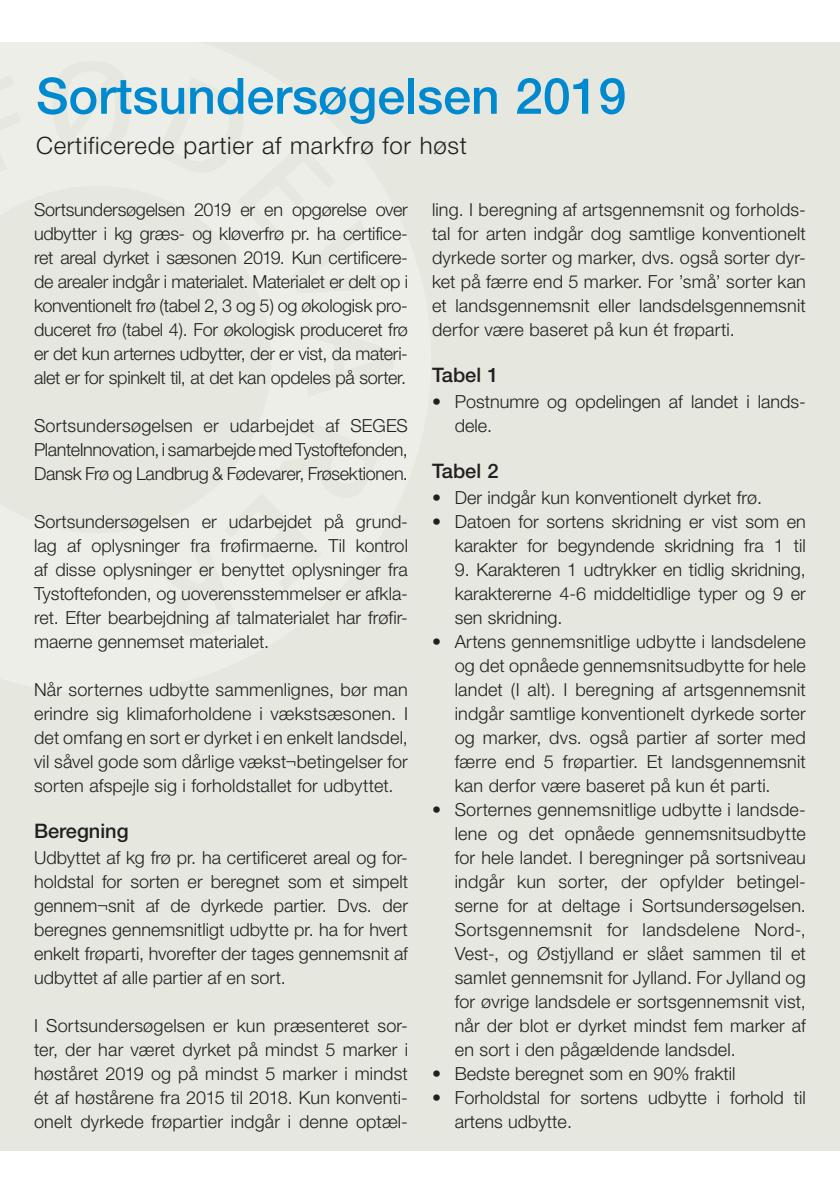
<style>
.page{position:relative;width:840px;height:1191px;background:#fff}
.page>*{position:absolute;margin:0;border:0;box-sizing:border-box;transform-origin:0 0}
.Normal{font:500 50px "Helvetica Neue";color:#0089cf}
.Normal-2{font:300 24px "Helvetica Neue";letter-spacing:.03em;color:#231f20}
.Fed{font:500 20px "Helvetica Neue";color:#231f20}
.Brødtekst{font:300 18px/24px "Helvetica Neue";color:#231f20;text-align:justify}
</style>
<div class="page">
<div style="left:0;top:43px;width:839px;height:1108px;background:#e6e7de"></div>
<p class="Normal" style="left:36px;top:66px;width:591px">Sortsundersøgelsen 2019</p>
<p class="Normal-2" style="left:36px;top:130px;width:432px">Certificerede partier af markfrø for høst</p>
<p class="Brødtekst" style="left:34px;top:197px;width:375px">Sortsundersøgelsen 2019 er en opgørelse over udbytter i kg græs- og kløverfrø pr. ha certifice&shy;ret areal dyrket i sæsonen 2019. Kun certificere&shy;de arealer indgår i materialet. Materialet er delt op i konventionelt frø (tabel 2, 3 og 5) og økologisk pro&shy;duceret frø (tabel 4). For økologisk produceret frø er det kun arternes udbytter, der er vist, da materi&shy;alet er for spinkelt til, at det kan opdeles på sorter.</p>
<p class="Brødtekst" style="left:34px;top:413px;width:375px">Sortsundersøgelsen er udarbejdet af SEGES PlanteInnovation, i samarbejde med Tystoftefonden, Dansk Frø og Landbrug &amp; Fødevarer, Frøsektionen.</p>
<p class="Brødtekst" style="left:34px;top:509px;width:375px">Sortsundersøgelsen er udarbejdet på grund&shy;lag af oplysninger fra frøfirmaerne. Til kontrol af disse oplysninger er benyttet oplysninger fra Tystoftefonden, og uoverensstemmelser er afkla&shy;ret. Efter bearbejdning af talmaterialet har frøfir&shy;maerne gennemset materialet.</p>
<p class="Brødtekst" style="left:34px;top:677px;width:375px">Når sorternes udbytte sammenlignes, bør man erindre sig klimaforholdene i vækstsæsonen. I det omfang en sort er dyrket i en enkelt landsdel, vil såvel gode som dårlige vækst¬betingelser for sorten afspejle sig i forholdstallet for udbyttet.</p>
<p class="Fed" style="left:34px;top:819px;width:96px">Beregning</p>
<p class="Brødtekst" style="left:34px;top:845px;width:375px">Udbyttet af kg frø pr. ha certificeret areal og for&shy;holdstal for sorten er beregnet som et simpelt gennem¬snit af de dyrkede partier. Dvs. der beregnes gennemsnitligt udbytte pr. ha for hvert enkelt frøparti, hvorefter der tages gennemsnit af udbyttet af alle partier af en sort.</p>
<p class="Brødtekst" style="left:34px;top:1013px;width:375px">I Sortsundersøgelsen er kun præsenteret sor&shy;ter, der har været dyrket på mindst 5 marker i høståret 2019 og på mindst 5 marker i mindst ét af høstårene fra 2015 til 2018. Kun konventi&shy;onelt dyrkede frøpartier indgår i denne optæl-</p>
<p class="Brødtekst" style="left:432px;top:197px;width:375px">ling. I beregning af artsgennemsnit og forholds&shy;tal for arten indgår dog samtlige konventionelt dyrkede sorter og marker, dvs. også sorter dyr&shy;ket på færre end 5 marker. For ’små’ sorter kan et landsgennemsnit eller landsdelsgennemsnit derfor være baseret på kun ét frøparti.</p>
<p class="Fed" style="left:432px;top:363px;width:68px">Tabel 1</p>
<p class="Brødtekst" style="left:454px;top:389px;width:352px;text-indent:-23px">• Postnumre og opdelingen af landet i lands&shy;dele.</p>
<p class="Fed" style="left:432px;top:459px;width:68px">Tabel 2</p>
<p class="Brødtekst" style="left:432px;top:485px;width:331px">• Der indgår kun konventionelt dyrket frø.</p>
<p class="Brødtekst" style="left:432px;top:509px;width:375px;text-align:right">• Datoen for sortens skridning er vist som en karakter for begyndende skridning fra 1 til</p>
<p class="Brødtekst" style="left:454px;top:557px;width:352px">9. Karakteren 1 udtrykker en tidlig skridning, karaktererne 4-6 middeltidlige typer og 9 er sen skridning.</p>
<p class="Brødtekst" style="left:454px;top:629px;width:352px;text-indent:-23px">• Artens gennemsnitlige udbytte i landsdelene og det opnåede gennemsnitsudbytte for hele landet (I alt). I beregning af artsgennemsnit indgår samtlige konventionelt dyrkede sorter og marker, dvs. også partier af sorter med færre end 5 frøpartier. Et landsgennemsnit kan derfor være baseret på kun ét parti.</p>
<p class="Brødtekst" style="left:454px;top:797px;width:352px;text-indent:-23px">• Sorternes gennemsnitlige udbytte i landsde&shy;lene og det opnåede gennemsnitsudbytte for hele landet. I beregninger på sortsniveau indgår kun sorter, der opfylder betingel&shy;serne for at deltage i Sortsundersøgelsen.<br>Sortsgennemsnit for landsdelene Nord-, Vest-, og Østjylland er slået sammen til et samlet gennemsnit for Jylland. For Jylland og for øvrige landsdele er sortsgennemsnit vist, når der blot er dyrket mindst fem marker af en sort i den pågældende landsdel.</p>
<p class="Brødtekst" style="left:432px;top:1061px;width:305px">• Bedste beregnet som en 90% fraktil</p>
<p class="Brødtekst" style="left:454px;top:1085px;width:352px;text-indent:-23px">• Forholdstal for sortens udbytte i forhold til artens udbytte.</p>
</div>
